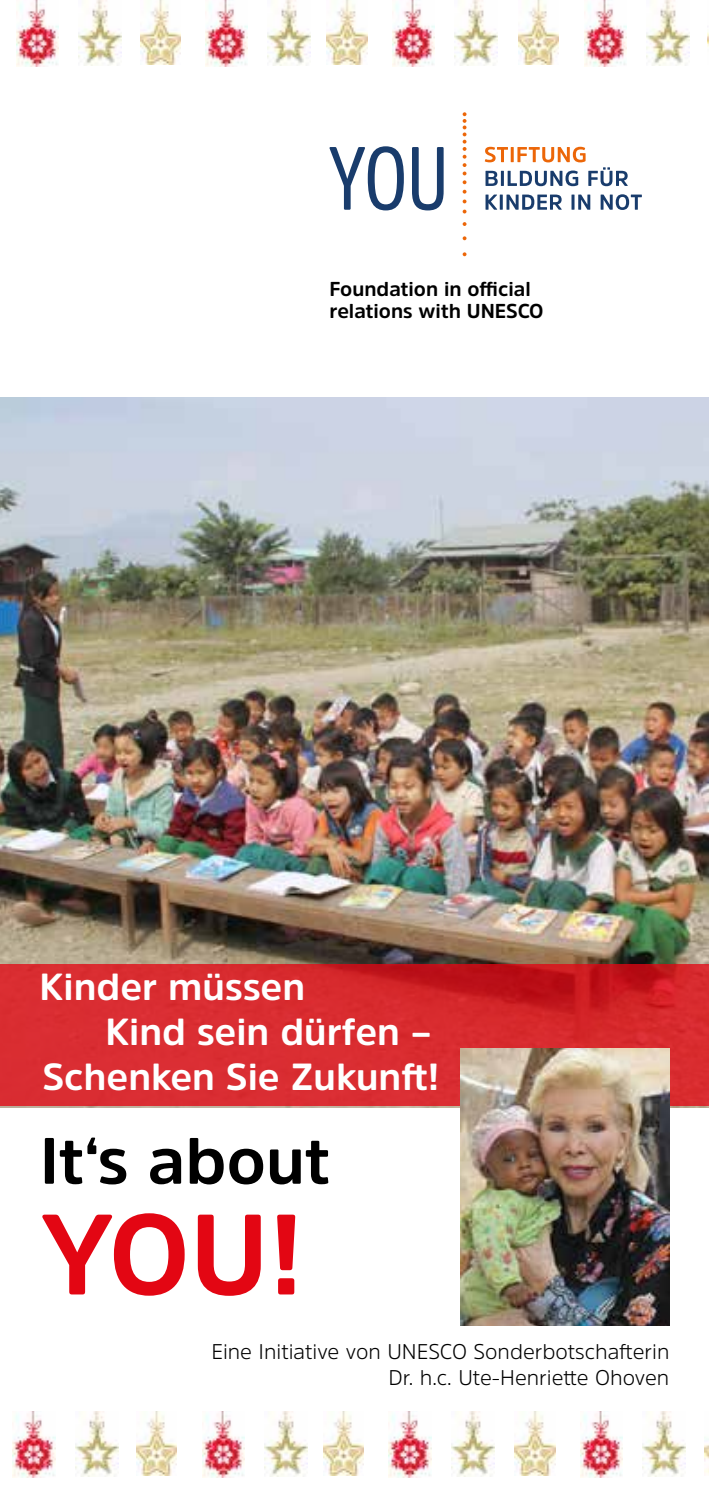
<style>
.page{position:relative;width:709px;height:1489px;background:#fff}
.page>*{position:absolute;margin:0;border:0;box-sizing:border-box;transform-origin:0 0}
.t1{font:700 113.25px "Amsi Pro";color:#e30613}
.t2{font:700 65px "Amsi Pro";color:#000}
.t3{font:700 37.5px/45px "Amsi Pro";color:#fff}
.t4{font:300 21.25px/25.5px "Amsi Pro";color:#000;text-align:right}
.t5{font:700 20px/22.5px "Amsi Pro";color:#000}
</style>
<div class="page">
<img style="left:79px;top:0;width:43px;height:66px">
<img style="left:17px;top:0;width:42px;height:66px">
<img style="left:268px;top:0;width:43px;height:66px">
<img style="left:140px;top:0;width:40px;height:65px">
<img style="left:206px;top:0;width:42px;height:66px">
<img style="left:455px;top:0;width:42px;height:66px">
<img style="left:327px;top:0;width:40px;height:65px">
<img style="left:392px;top:0;width:43px;height:66px">
<img style="left:646px;top:0;width:43px;height:66px">
<img style="left:518px;top:0;width:41px;height:65px">
<img style="left:584px;top:0;width:42px;height:66px">
<img style="left:707px;top:32px;width:2px;height:15px">
<img style="left:75px;top:1411px;width:43px;height:65px">
<img style="left:13px;top:1411px;width:42px;height:66px">
<img style="left:264px;top:1411px;width:43px;height:65px">
<img style="left:136px;top:1411px;width:41px;height:64px">
<img style="left:202px;top:1411px;width:42px;height:66px">
<img style="left:451px;top:1411px;width:43px;height:65px">
<img style="left:323px;top:1411px;width:41px;height:64px">
<img style="left:389px;top:1411px;width:42px;height:66px">
<img style="left:642px;top:1411px;width:43px;height:65px">
<img style="left:515px;top:1411px;width:40px;height:64px">
<img style="left:580px;top:1411px;width:43px;height:66px">
<img style="left:704px;top:1437px;width:5px;height:37px">
<img style="left:0;top:397px;width:709px;height:710px">
<svg style="left:329px;top:146px;width:75px;height:64px"></svg>
<svg style="left:412px;top:147px;width:31px;height:63px"></svg>
<svg style="left:462px;top:190px;width:4px;height:13px"></svg>
<svg style="left:462px;top:210px;width:4px;height:3px"></svg>
<svg style="left:462px;top:222px;width:4px;height:4px"></svg>
<svg style="left:462px;top:236px;width:4px;height:4px"></svg>
<svg style="left:484px;top:147px;width:144px;height:39px"></svg>
<svg style="left:485px;top:194px;width:12px;height:16px"></svg>
<hr style="left:500px;top:194px;width:3px;height:16px;background:#193c6c">
<svg style="left:506px;top:194px;width:56px;height:16px"></svg>
<hr style="left:571px;top:194px;width:3px;height:16px;background:#193c6c">
<svg style="left:578px;top:194px;width:12px;height:16px"></svg>
<svg style="left:600px;top:194px;width:42px;height:16px"></svg>
<svg style="left:462px;top:252px;width:4px;height:4px"></svg>
<svg style="left:462px;top:112px;width:4px;height:72px"></svg>
<svg style="left:0;top:964px;width:709px;height:142px;background:#d5292d"></svg>
<img style="left:461px;top:1048px;width:208px;height:277px">
<p class="t5" style="left:329px;top:277px;width:216px">Foundation in official relations with UNESCO</p>
<h3 class="t3" style="left:105px;top:963px;width:327px;text-indent:-66px">Kinder müssen<br>Kind sein dürfen –</h3>
<h3 class="t3" style="left:43px;top:1053px;width:398px">Schenken Sie Zukunft!</h3>
<h2 class="t2" style="left:40px;top:1116px;width:292px">It‘s about</h2>
<h1 class="t1" style="left:40px;top:1176px;width:265px">YOU!</h1>
<p class="t4" style="left:211px;top:1338px;width:459px">Eine Initiative von UNESCO Sonderbotschafterin<br>Dr. h.c. Ute-Henriette Ohoven</p>
</div>
